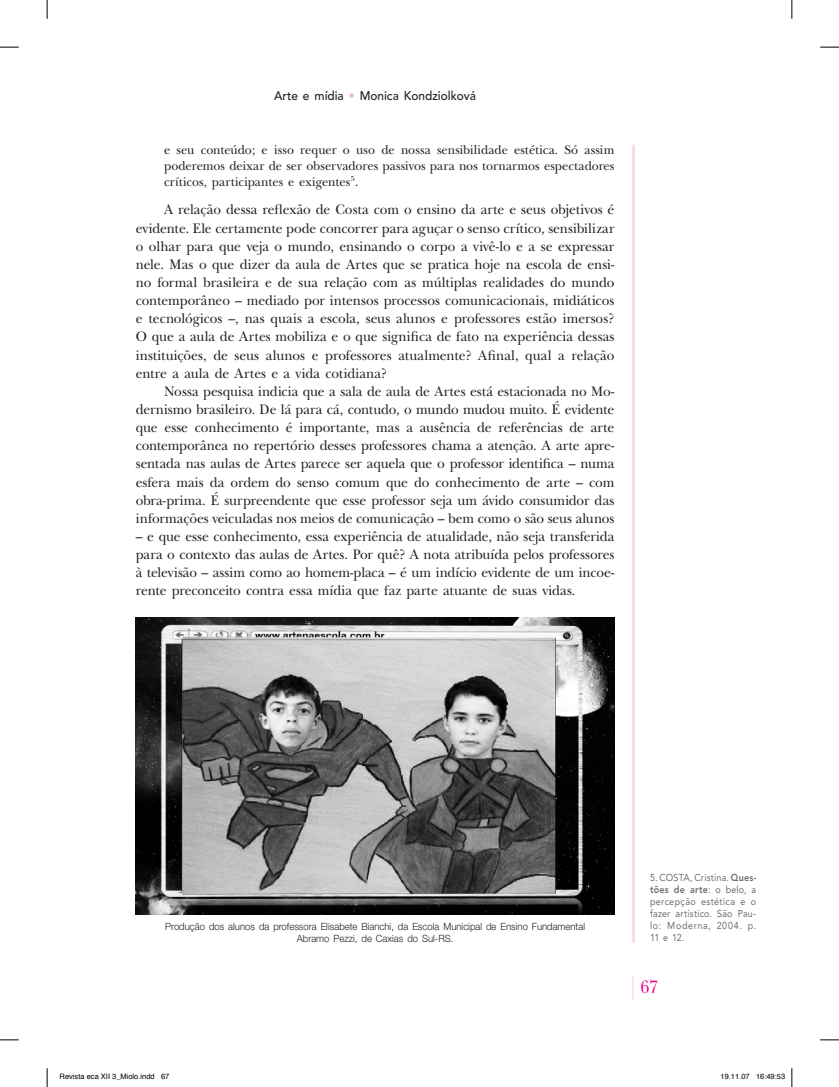
<style>
.page{position:relative;width:839px;height:1087px;background:#fff}
.page>*{position:absolute;margin:0;border:0;box-sizing:border-box;transform-origin:0 0}
.t1{font:18.75px "New Baskerville";color:#ed028c;scale:.9 1}
.t2{font:14.38px/18.1px "New Baskerville";color:#231f20;text-align:justify;scale:.95 1}
.t3{font:13.12px/15.8px "New Baskerville";letter-spacing:.005em;color:#231f20;text-align:justify;scale:.95 1}
.t4{font:500 12.5px "Avenir";color:#231f20;scale:.95 1}
.t5{font:300 10px/12px "Helvetica Neue";color:#231f20;text-align:center;scale:.95 1}
.t6{font:10px/12px "Avenir";letter-spacing:.035em;color:#6c6d70;scale:.9 1}
.t7{font:7.5px "Helvetica";color:#000}
.s1{color:#f5adce}
.s2{font-weight:800}
</style>
<div class="page">
<hr style="left:632px;top:145px;width:2px;height:797px;background:#fad5e5">
<svg style="left:632px;top:975px;width:1px;height:25px"></svg>
<img style="left:136px;top:617px;width:478px;height:297px">
<svg style="left:0;top:46px;width:19px;height:2px"></svg>
<svg style="left:820px;top:46px;width:18px;height:2px"></svg>
<svg style="left:0;top:1039px;width:19px;height:1px"></svg>
<svg style="left:820px;top:1039px;width:18px;height:1px"></svg>
<svg style="left:46px;top:0;width:2px;height:19px"></svg>
<svg style="left:46px;top:1068px;width:2px;height:18px"></svg>
<svg style="left:791px;top:0;width:1px;height:19px"></svg>
<svg style="left:791px;top:1068px;width:1px;height:18px"></svg>
<p class="t4" style="left:274px;top:89px;width:214px">Arte e mídia <span class="s1">•</span> Monica Kondziolková</p>
<p class="t3" style="left:164px;top:142px;width:475px">e seu conteúdo; e isso requer o uso de nossa sensibilidade estética. Só assim poderemos deixar de ser observadores passivos para nos tornarmos espectadores críticos, participantes e exigentes<sup>5</sup>.</p>
<p class="t2" style="left:136px;top:201px;width:505px;text-indent:28px">A relação dessa reflexão de Costa com o ensino da arte e seus objetivos é evidente. Ele certamente pode concorrer para aguçar o senso crítico, sensibilizar o olhar para que veja o mundo, ensinando o corpo a vivê-lo e a se expressar nele. Mas o que dizer da aula de Artes que se pratica hoje na escola de ensi&shy;no formal brasileira e de sua relação com as múltiplas realidades do mundo contemporâneo – mediado por intensos processos comunicacionais, midiáticos e tecnológicos –, nas quais a escola, seus alunos e professores estão imersos?<br>O que a aula de Artes mobiliza e o que significa de fato na experiência dessas instituições, de seus alunos e professores atualmente? Afinal, qual a relação entre a aula de Artes e a vida cotidiana?</p>
<p class="t2" style="left:136px;top:382px;width:505px;text-indent:28px">Nossa pesquisa indicia que a sala de aula de Artes está estacionada no Mo&shy;dernismo brasileiro. De lá para cá, contudo, o mundo mudou muito. É evidente que esse conhecimento é importante, mas a ausência de referências de arte contemporânea no repertório desses professores chama a atenção. A arte apre&shy;sentada nas aulas de Artes parece ser aquela que o professor identifica – numa esfera mais da ordem do senso comum que do conhecimento de arte – com obra-prima. É surpreendente que esse professor seja um ávido consumidor das informações veiculadas nos meios de comunicação – bem como o são seus alunos</p>
<p class="t2" style="left:136px;top:527px;width:505px">– e que esse conhecimento, essa experiência de atualidade, não seja transferida para o contexto das aulas de Artes. Por quê? A nota atribuída pelos professores à televisão – assim como ao homem-placa – é um indício evidente de um incoe&shy;rente preconceito contra essa mídia que faz parte atuante de suas vidas.</p>
<p class="t5" style="left:165px;top:919px;width:443px">Produção dos alunos da professora Elisabete Bianchi, da Escola Municipal de Ensino Fundamental<br>Abramo Pezzi, de Caxias do Sul-RS.</p>
<p class="t6" style="left:649px;top:871px;width:119px">5. COSTA, Cristina. <span class="s2">Ques&shy;tões de arte</span>: o belo, a percepção estética e o fazer artístico. São Pau&shy;lo: Moderna, 2004. p.<br>11 e 12.</p>
<h1 class="t1" style="left:640px;top:975px;width:21px">67</h1>
<p class="t7" style="left:60px;top:1070px;width:111px">Revista eca XII 3_Miolo.indd 67</p>
<p class="t7" style="left:720px;top:1070px;width:66px">19.11.07 16:49:53</p>
</div>
